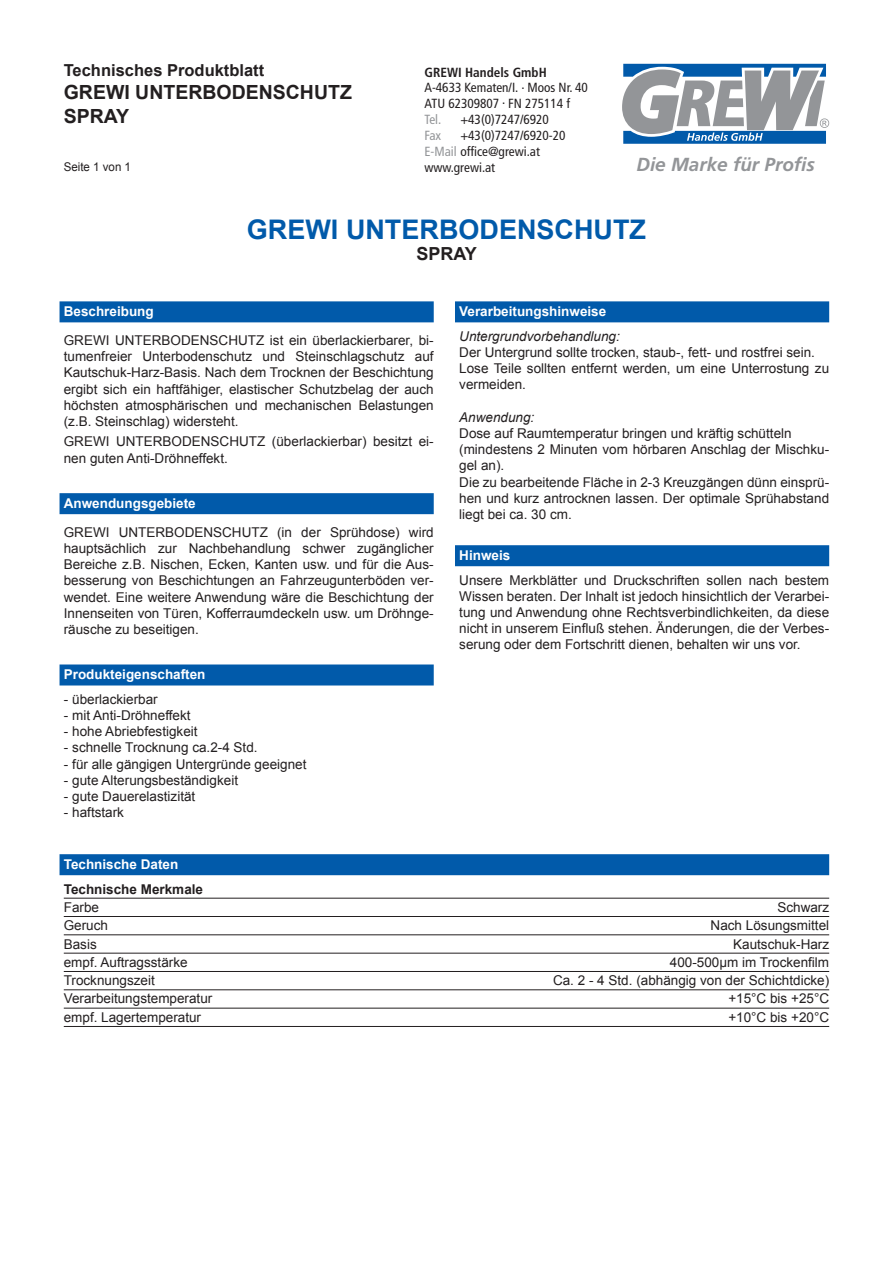
<style>
.page{position:relative;width:893px;height:1263px;background:#fff}
.page>*{position:absolute;margin:0;border:0;box-sizing:border-box;transform-origin:0 0}
.t1{font:700 27px "Arial";color:#015aaa}
.t2{font:700 19.5px/23.4px "Arial";color:#231f20}
.t3{font:italic 700 18.9px "Frutiger";color:#939598}
.t4{font:700 18px "Arial";color:#231f20}
.t5{font:700 16.5px "Arial";color:#231f20}
.t6{font:13.5px/16.2px "Arial";color:#231f20;text-align:justify}
.t7{font:700 13.5px "Arial";color:#fff}
.t8{font:italic 13.5px "Arial";color:#231f20}
.t9{font:700 13.5px "Arial";color:#231f20}
.t10{font:condensed 13.2px/15.9px "Frutiger";color:#231f20}
.t11{font:700 condensed 13.2px "Frutiger";color:#231f20}
.t12{font:condensed 13.2px "Frutiger";letter-spacing:-.02em;color:#939598}
.t13{font:12px "Arial";color:#231f20;scale:.96 1}
.s1{color:#939598}
</style>
<div class="page">
<div style="left:60px;top:301px;width:374px;height:21px;background:#015aaa"></div>
<div style="left:60px;top:493px;width:374px;height:21px;background:#015aaa"></div>
<div style="left:60px;top:664px;width:374px;height:21px;background:#015aaa"></div>
<div style="left:455px;top:301px;width:374px;height:21px;background:#015aaa"></div>
<div style="left:455px;top:545px;width:374px;height:21px;background:#015aaa"></div>
<div style="left:60px;top:854px;width:769px;height:21px;background:#015aaa"></div>
<hr style="left:64px;top:898px;width:765px;height:1px;background:#231f20">
<hr style="left:64px;top:916px;width:765px;height:1px;background:#231f20">
<hr style="left:64px;top:934px;width:765px;height:1px;background:#231f20">
<hr style="left:64px;top:953px;width:765px;height:1px;background:#231f20">
<hr style="left:64px;top:971px;width:765px;height:1px;background:#231f20">
<hr style="left:64px;top:989px;width:765px;height:1px;background:#231f20">
<hr style="left:64px;top:1008px;width:765px;height:1px;background:#231f20">
<hr style="left:64px;top:1026px;width:765px;height:1px;background:#231f20">
<svg style="left:622px;top:64px;width:207px;height:80px"></svg>
<p class="t5" style="left:64px;top:59px;width:202px">Technisches Produktblatt</p>
<h2 class="t2" style="left:64px;top:81px;width:290px">GREWI UNTERBODENSCHUTZ<br>SPRAY</h2>
<p class="t13" style="left:64px;top:159px;width:72px">Seite 1 von 1</p>
<p class="t11" style="left:424px;top:64px;width:124px">GREWI Handels GmbH</p>
<p class="t10" style="left:424px;top:80px;width:165px">A-4633 Kematen/I. . Moos Nr. 40<br>ATU 62309807 . FN 275114 f</p>
<p class="t12" style="left:424px;top:112px;width:18px">Tel.</p>
<p class="t10" style="left:460px;top:112px;width:90px">+43(0)7247/6920</p>
<p class="t12" style="left:424px;top:128px;width:18px">Fax</p>
<p class="t10" style="left:424px;top:128px;width:143px;text-indent:36px">+43(0)7247/6920-20<br><span class="s1">E-Mail</span> office@grewi.at www.grewi.at</p>
<h3 class="t3" style="left:636px;top:153px;width:180px">Die Marke für Profis</h3>
<h1 class="t1" style="left:247px;top:211px;width:400px">GREWI UNTERBODENSCHUTZ</h1>
<h3 class="t4" style="left:416px;top:242px;width:62px">SPRAY</h3>
<p class="t7" style="left:64px;top:302px;width:92px">Beschreibung</p>
<p class="t6" style="left:64px;top:332px;width:371px">GREWI UNTERBODENSCHUTZ ist ein überlackierbarer, bi&shy;tumenfreier Unterbodenschutz und Steinschlagschutz auf Kautschuk-Harz-Basis. Nach dem Trocknen der Beschichtung ergibt sich ein haftfähiger, elastischer Schutzbelag der auch höchsten atmosphärischen und mechanischen Belastungen (z.B. Steinschlag) widersteht.</p>
<p class="t6" style="left:64px;top:434px;width:371px">GREWI UNTERBODENSCHUTZ (überlackierbar) besitzt ei&shy;nen guten Anti-Dröhneffekt.</p>
<p class="t7" style="left:64px;top:494px;width:134px">Anwendungsgebiete</p>
<p class="t6" style="left:64px;top:524px;width:371px">GREWI UNTERBODENSCHUTZ (in der Sprühdose) wird hauptsächlich zur Nachbehandlung schwer zugänglicher Bereiche z.B. Nischen, Ecken, Kanten usw. und für die Aus&shy;besserung von Beschichtungen an Fahrzeugunterböden ver&shy;wendet. Eine weitere Anwendung wäre die Beschichtung der Innenseiten von Türen, Kofferraumdeckeln usw. um Dröhnge&shy;räusche zu beseitigen.</p>
<p class="t7" style="left:64px;top:665px;width:143px">Produkteigenschaften</p>
<p class="t6" style="left:64px;top:691px;width:96px">- überlackierbar</p>
<p class="t6" style="left:64px;top:707px;width:128px">- mit Anti-Dröhneffekt</p>
<p class="t6" style="left:64px;top:723px;width:135px">- hohe Abriebfestigkeit</p>
<p class="t6" style="left:64px;top:740px;width:195px">- schnelle Trocknung ca.2-4 Std.</p>
<p class="t6" style="left:64px;top:756px;width:244px">- für alle gängigen Untergründe geeignet</p>
<p class="t6" style="left:64px;top:772px;width:176px">- gute Alterungsbeständigkeit</p>
<p class="t6" style="left:64px;top:788px;width:133px">- gute Dauerelastizität</p>
<p class="t6" style="left:64px;top:804px;width:62px">- haftstark</p>
<p class="t7" style="left:459px;top:302px;width:149px">Verarbeitungshinweise</p>
<p class="t8" style="left:459px;top:327px;width:162px">Untergrundvorbehandlung:</p>
<p class="t6" style="left:459px;top:344px;width:371px;text-align:left">Der Untergrund sollte trocken, staub-, fett- und rostfrei sein.<br>Lose Teile sollten entfernt werden, um eine Unterrostung zu vermeiden.</p>
<p class="t8" style="left:459px;top:408px;width:77px">Anwendung:</p>
<p class="t6" style="left:459px;top:425px;width:371px;text-align:left">Dose auf Raumtemperatur bringen und kräftig schütteln (mindestens 2 Minuten vom hörbaren Anschlag der Mischku&shy;gel an).<br>Die zu bearbeitende Fläche in 2-3 Kreuzgängen dünn einsprü&shy;hen und kurz antrocknen lassen. Der optimale Sprühabstand liegt bei ca. 30 cm.</p>
<p class="t7" style="left:459px;top:546px;width:53px">Hinweis</p>
<p class="t6" style="left:459px;top:572px;width:371px">Unsere Merkblätter und Druckschriften sollen nach bestem Wissen beraten. Der Inhalt ist jedoch hinsichtlich der Verarbei&shy;tung und Anwendung ohne Rechtsverbindlichkeiten, da diese nicht in unserem Einfluß stehen. Änderungen, die der Verbes&shy;serung oder dem Fortschritt dienen, behalten wir uns vor.</p>
<p class="t7" style="left:64px;top:855px;width:116px">Technische Daten</p>
<p class="t9" style="left:64px;top:880px;width:141px">Technische Merkmale</p>
<p class="t6" style="left:64px;top:899px;width:37px">Farbe</p>
<p class="t6" style="left:777px;top:899px;width:53px">Schwarz</p>
<p class="t6" style="left:64px;top:917px;width:46px">Geruch</p>
<p class="t6" style="left:711px;top:917px;width:120px">Nach Lösungsmittel</p>
<p class="t6" style="left:64px;top:936px;width:35px">Basis</p>
<p class="t6" style="left:733px;top:936px;width:98px">Kautschuk-Harz</p>
<p class="t6" style="left:64px;top:954px;width:125px">empf. Auftragsstärke</p>
<p class="t6" style="left:670px;top:954px;width:161px">400-500μm im Trockenfilm</p>
<p class="t6" style="left:64px;top:972px;width:93px">Trocknungszeit</p>
<p class="t6" style="left:553px;top:972px;width:278px">Ca. 2 - 4 Std. (abhängig von der Schichtdicke)</p>
<p class="t6" style="left:64px;top:991px;width:150px">Verarbeitungstemperatur</p>
<p class="t6" style="left:728px;top:991px;width:102px">+15°C bis +25°C</p>
<p class="t6" style="left:64px;top:1009px;width:139px">empf. Lagertemperatur</p>
<p class="t6" style="left:728px;top:1009px;width:102px">+10°C bis +20°C</p>
</div>
